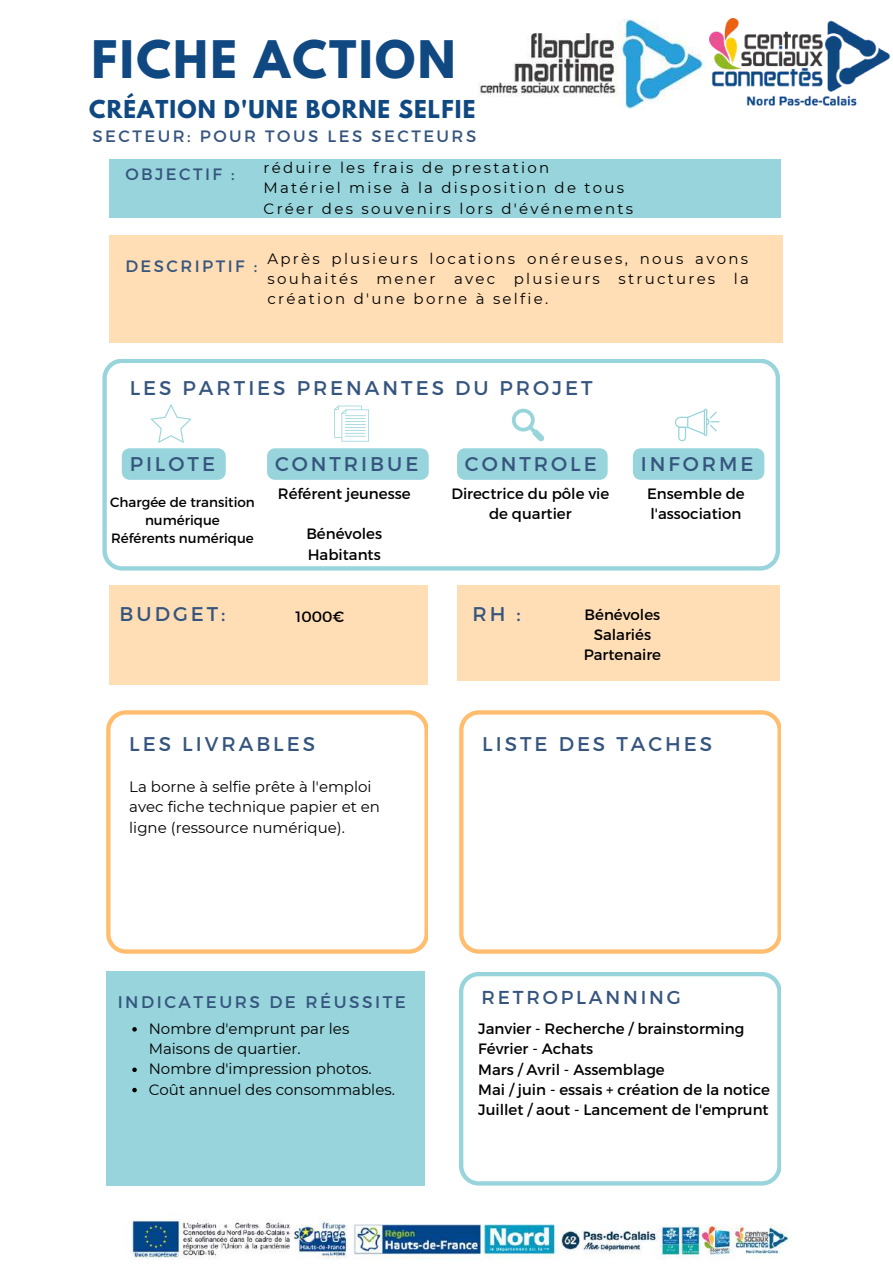
<style>
.page{position:relative;width:893px;height:1264px;background:#fff}
.page>*{position:absolute;margin:0;border:0;box-sizing:border-box;transform-origin:0 0}
.t1{font:700 45.9px "League Spartan";letter-spacing:.05em;color:#104981}
.t2{font:700 21.9px "League Spartan";letter-spacing:.05em;color:#104981}
.t3{font:19.8px "Montserrat";letter-spacing:.15em;color:#36557e}
.t4{font:18.75px "Montserrat";letter-spacing:.15em;color:#36557e}
.t5{font:16.8px "Montserrat";letter-spacing:.15em;color:#36557e}
.t6{font:16.5px "Montserrat";letter-spacing:.15em;color:#36557e}
.t7{font:15px/20.2px "Montserrat";color:#000}
.t8{font:15px/20.2px "Montserrat";letter-spacing:.15em;color:#000}
.t9{font:13.5px/18px "Montserrat";color:#000;text-align:center}
</style>
<div class="page">
<div style="left:739px;top:160px;width:42px;height:57px;background:#97d4db"></div>
<div style="left:151px;top:160px;width:588px;height:57px;background:#97d4db"></div>
<div style="left:109px;top:160px;width:42px;height:57px;background:#97d4db"></div>
<div style="left:762px;top:236px;width:20px;height:107px;background:#ffdeb6"></div>
<div style="left:153px;top:236px;width:609px;height:107px;background:#ffdeb6"></div>
<div style="left:109px;top:236px;width:44px;height:107px;background:#ffdeb6"></div>
<svg style="left:103px;top:359px;width:676px;height:211px"></svg>
<svg style="left:334px;top:405px;width:35px;height:36px"></svg>
<svg style="left:512px;top:408px;width:32px;height:33px"></svg>
<svg style="left:674px;top:410px;width:45px;height:31px"></svg>
<div style="left:408px;top:585px;width:20px;height:99px;background:#ffdeb6"></div>
<div style="left:124px;top:585px;width:284px;height:99px;background:#ffdeb6"></div>
<div style="left:109px;top:585px;width:15px;height:99px;background:#ffdeb6"></div>
<div style="left:761px;top:585px;width:18px;height:95px;background:#ffdeb6"></div>
<div style="left:477px;top:585px;width:284px;height:95px;background:#ffdeb6"></div>
<div style="left:457px;top:585px;width:20px;height:95px;background:#ffdeb6"></div>
<svg style="left:106px;top:710px;width:322px;height:243px"></svg>
<svg style="left:459px;top:710px;width:322px;height:243px"></svg>
<div style="left:405px;top:971px;width:20px;height:214px;background:#97d4db"></div>
<div style="left:126px;top:971px;width:279px;height:214px;background:#97d4db"></div>
<div style="left:106px;top:971px;width:20px;height:214px;background:#97d4db"></div>
<svg style="left:459px;top:972px;width:322px;height:213px"></svg>
<img style="left:709px;top:18px;width:182px;height:88px">
<img style="left:131px;top:1218px;width:661px;height:42px">
<img style="left:479px;top:19px;width:226px;height:89px">
<svg style="left:122px;top:404px;width:104px;height:76px"></svg>
<svg style="left:267px;top:448px;width:161px;height:32px;background:#99d4db"></svg>
<svg style="left:457px;top:448px;width:150px;height:32px;background:#99d4db"></svg>
<svg style="left:632px;top:448px;width:132px;height:32px;background:#9ad5dc"></svg>
<svg style="left:132px;top:1027px;width:5px;height:4px"></svg>
<svg style="left:132px;top:1067px;width:5px;height:5px"></svg>
<svg style="left:132px;top:1087px;width:5px;height:5px"></svg>
<h1 class="t1" style="left:92px;top:37px;width:365px">FICHE ACTION</h1>
<h2 class="t2" style="left:89px;top:98px;width:387px">CRÉATION D'UNE BORNE SELFIE</h2>
<p class="t6" style="left:92px;top:125px;width:385px">SECTEUR: POUR TOUS LES SECTEURS</p>
<p class="t6" style="left:125px;top:164px;width:111px">OBJECTIF :</p>
<p class="t8" style="left:263px;top:157px;width:371px">réduire les frais de prestation<br>Matériel mise à la disposition de tous<br>Créer des souvenirs lors d'événements</p>
<p class="t7" style="left:267px;top:248px;width:483px;text-align:justify">Après plusieurs locations onéreuses, nous avons souhaités mener avec plusieurs structures la création d'une borne à selfie.</p>
<p class="t6" style="left:125px;top:255px;width:133px">DESCRIPTIF :</p>
<h3 class="t3" style="left:130px;top:375px;width:464px">LES PARTIES PRENANTES DU PROJET</h3>
<h3 class="t3" style="left:130px;top:451px;width:87px">PILOTE</h3>
<p class="t9" style="left:110px;top:492px;width:146px">Chargée de transition numérique<br>Référents numérique</p>
<h3 class="t3" style="left:275px;top:451px;width:145px">CONTRIBUE</h3>
<p class="t7" style="left:278px;top:482px;width:134px">Référent jeunesse</p>
<p class="t7" style="left:306px;top:523px;width:77px">Bénévoles<br>Habitants</p>
<h3 class="t3" style="left:465px;top:451px;width:133px">CONTROLE</h3>
<h3 class="t3" style="left:640px;top:451px;width:114px">INFORME</h3>
<p class="t7" style="left:647px;top:482px;width:99px">Ensemble de l'association</p>
<p class="t7" style="left:451px;top:482px;width:159px;text-align:center">Directrice du pôle vie de quartier</p>
<h3 class="t3" style="left:120px;top:601px;width:107px">BUDGET:</h3>
<h3 class="t3" style="left:472px;top:601px;width:50px">RH :</h3>
<p class="t7" style="left:295px;top:605px;width:50px">1000€</p>
<p class="t7" style="left:583px;top:603px;width:79px;text-align:center">Bénévoles<br>Salariés<br>Partenaire</p>
<h3 class="t3" style="left:129px;top:731px;width:187px">LES LIVRABLES</h3>
<h3 class="t3" style="left:482px;top:731px;width:231px">LISTE DES TACHES</h3>
<p class="t7" style="left:129px;top:776px;width:252px">La borne à selfie prête à l'emploi avec fiche technique papier et en ligne (ressource numérique).</p>
<p class="t5" style="left:118px;top:990px;width:290px">INDICATEURS DE RÉUSSITE</p>
<p class="t7" style="left:149px;top:1018px;width:247px">Nombre d'emprunt par les<br>Maisons de quartier.<br>Nombre d'impression photos.<br>Coût annuel des consommables.</p>
<p class="t4" style="left:481px;top:984px;width:201px">RETROPLANNING</p>
<p class="t7" style="left:478px;top:1017px;width:293px">Janvier - Recherche / brainstorming<br>Février - Achats<br>Mars / Avril - Assemblage<br>Mai / juin - essais + création de la notice<br>Juillet / aout - Lancement de l'emprunt</p>
</div>
